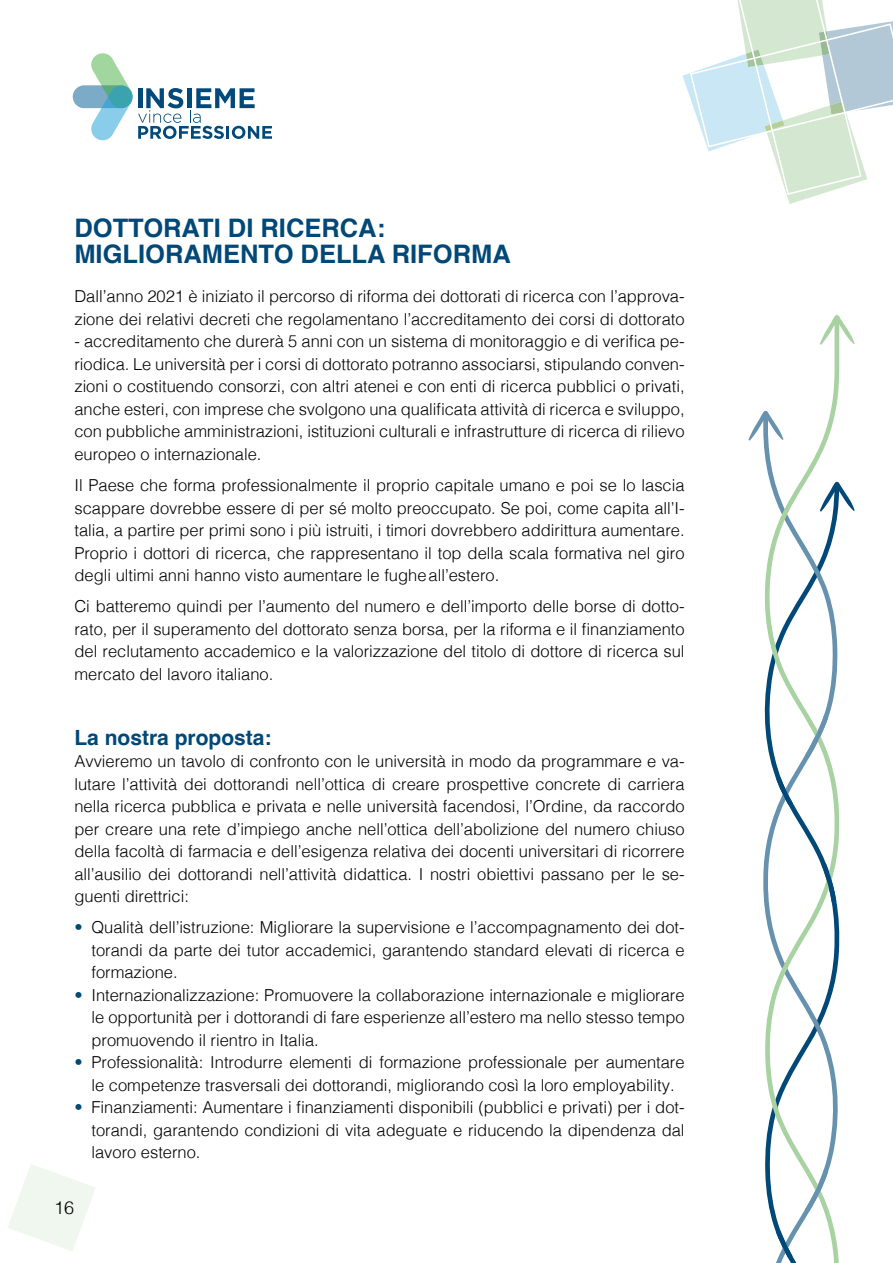
<style>
.page{position:relative;width:893px;height:1263px;background:#fff}
.page>*{position:absolute;margin:0;border:0;box-sizing:border-box;transform-origin:0 0}
.t1{font:700 25.5px/25.5px "Helvetica";color:#004878}
.t2{font:700 21px "Helvetica";color:#004878}
.t3{font:300 18px "Helvetica";color:#000}
.t4{font:300 16.5px/22.5px "Helvetica";color:#000;text-align:justify}
.s1{color:#004878}
</style>
<div class="page">
<svg style="left:8px;top:1164px;width:87px;height:87px"></svg>
<svg style="left:748px;top:416px;width:13px;height:25px"></svg>
<svg style="left:841px;top:486px;width:14px;height:25px"></svg>
<svg style="left:834px;top:315px;width:21px;height:29px"></svg>
<svg style="left:761px;top:317px;width:80px;height:946px"></svg>
<svg style="left:805px;top:716px;width:23px;height:42px"></svg>
<svg style="left:805px;top:1170px;width:23px;height:42px"></svg>
<svg style="left:821px;top:863px;width:15px;height:39px"></svg>
<svg style="left:776px;top:1230px;width:16px;height:28px"></svg>
<svg style="left:776px;top:777px;width:16px;height:28px"></svg>
<div style="left:73px;top:85px;width:60px;height:23px;background:#7babc7;border-radius:11px"></div>
<svg style="left:91px;top:53px;width:181px;height:87px"></svg>
<svg style="left:682px;top:0;width:211px;height:204px"></svg>
<h1 class="t1" style="left:74px;top:219px;width:438px">DOTTORATI DI RICERCA:<br>MIGLIORAMENTO DELLA RIFORMA</h1>
<p class="t4" style="left:74px;top:284px;width:612px">Dall’anno 2021 è iniziato il percorso di riforma dei dottorati di ricerca con l’approva&shy;zione dei relativi decreti che regolamentano l’accreditamento dei corsi di dottorato</p>
<p class="t4" style="left:74px;top:329px;width:612px">- accreditamento che durerà 5 anni con un sistema di monitoraggio e di verifica pe&shy;riodica. Le università per i corsi di dottorato potranno associarsi, stipulando conven&shy;zioni o costituendo consorzi, con altri atenei e con enti di ricerca pubblici o privati, anche esteri, con imprese che svolgono una qualificata attività di ricerca e sviluppo, con pubbliche amministrazioni, istituzioni culturali e infrastrutture di ricerca di rilievo europeo o internazionale.</p>
<p class="t4" style="left:74px;top:473px;width:612px">Il Paese che forma professionalmente il proprio capitale umano e poi se lo lascia scappare dovrebbe essere di per sé molto preoccupato. Se poi, come capita all’I&shy;talia, a partire per primi sono i più istruiti, i timori dovrebbero addirittura aumentare.<br>Proprio i dottori di ricerca, che rappresentano il top della scala formativa nel giro degli ultimi anni hanno visto aumentare le fugheall’estero.</p>
<p class="t4" style="left:74px;top:594px;width:612px">Ci batteremo quindi per l’aumento del numero e dell’importo delle borse di dotto&shy;rato, per il superamento del dottorato senza borsa, per la riforma e il finanziamento del reclutamento accademico e la valorizzazione del titolo di dottore di ricerca sul mercato del lavoro italiano.</p>
<p class="t2" style="left:74px;top:724px;width:199px">La nostra proposta:</p>
<p class="t4" style="left:74px;top:749px;width:612px">Avvieremo un tavolo di confronto con le università in modo da programmare e va&shy;lutare l’attività dei dottorandi nell’ottica di creare prospettive concrete di carriera nella ricerca pubblica e privata e nelle università facendosi, l’Ordine, da raccordo per creare una rete d’impiego anche nell’ottica dell’abolizione del numero chiuso della facoltà di farmacia e dell’esigenza relativa dei docenti universitari di ricorrere all’ausilio dei dottorandi nell’attività didattica. I nostri obiettivi passano per le se&shy;guenti direttrici:</p>
<p class="t4" style="left:91px;top:915px;width:595px;text-indent:-17px"><span class="s1">•</span> Qualità dell’istruzione: Migliorare la supervisione e l’accompagnamento dei dot&shy;torandi da parte dei tutor accademici, garantendo standard elevati di ricerca e formazione.</p>
<p class="t4" style="left:91px;top:982px;width:595px;text-indent:-17px"><span class="s1">•</span> Internazionalizzazione: Promuovere la collaborazione internazionale e migliorare le opportunità per i dottorandi di fare esperienze all’estero ma nello stesso tempo promuovendo il rientro in Italia.</p>
<p class="t4" style="left:74px;top:1050px;width:612px;text-align:center"><span class="s1">•</span> Professionalità: Introdurre elementi di formazione professionale per aumentare le competenze trasversali dei dottorandi, migliorando così la loro employability.</p>
<p class="t4" style="left:91px;top:1095px;width:595px;text-indent:-17px"><span class="s1">•</span> Finanziamenti: Aumentare i finanziamenti disponibili (pubblici e privati) per i dot&shy;torandi, garantendo condizioni di vita adeguate e riducendo la dipendenza dal lavoro esterno.</p>
<p class="t3" style="left:54px;top:1192px;width:22px">16</p>
</div>
